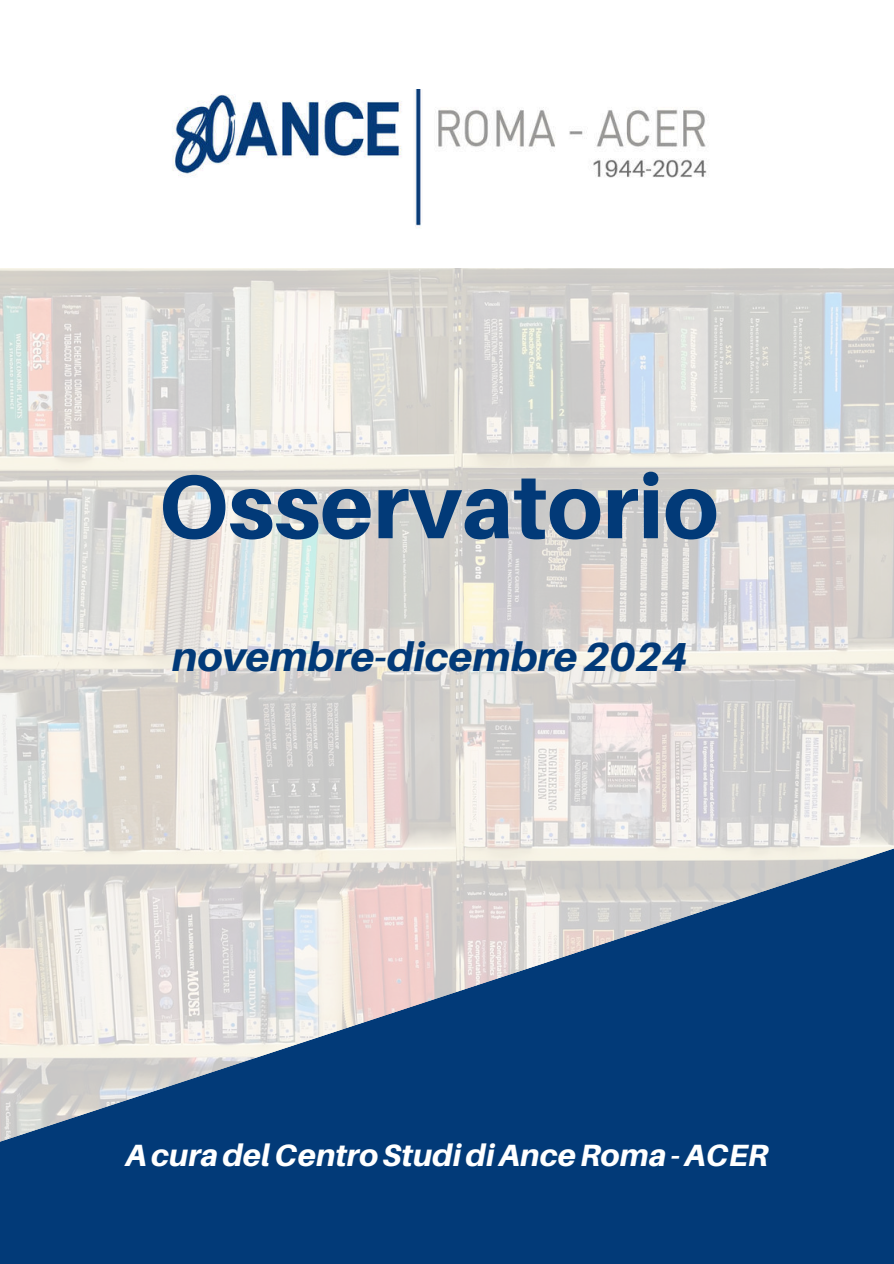
<style>
.page{position:relative;width:894px;height:1264px;background:#fff}
.page>*{position:absolute;margin:0;border:0;box-sizing:border-box;transform-origin:0 0}
.t1{font:800 90px "Aileron";color:#023a78}
.t2{font:italic 800 40.5px "Aileron";color:#023a78}
.t3{font:italic 800 30.75px "Aileron";color:#fff}
</style>
<div class="page">
<img style="left:0;top:268px;width:893px;height:554px">
<svg style="left:0;top:822px;width:893px;height:441px;fill:#023a78"></svg>
<img style="left:172px;top:89px;width:535px;height:139px">
<h1 class="t1" style="left:158px;top:455px;width:561px">Osservatorio</h1>
<h2 class="t2" style="left:172px;top:634px;width:517px">novembre-dicembre 2024</h2>
<p class="t3" style="left:125px;top:1137px;width:644px">A cura del Centro Studi di Ance Roma - ACER</p>
</div>
